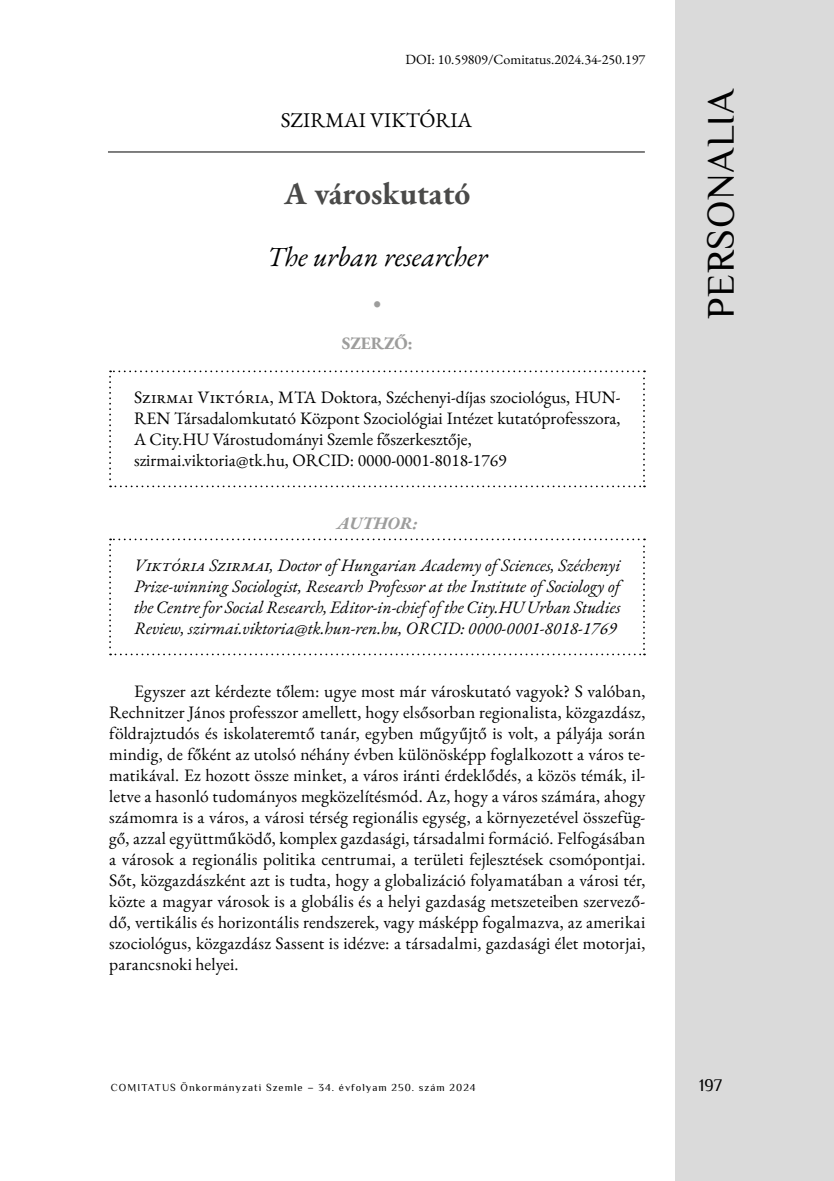
<style>
.page{position:relative;width:834px;height:1181px;background:#fff}
.page>*{position:absolute;margin:0;border:0;box-sizing:border-box;transform-origin:0 0}
.t1{font:38.5px "Philosopher";letter-spacing:.02em;color:#000}
.t2{font:700 31.5px "EB Garamond";color:#4a4a49}
.t3{font:italic 28px "EB Garamond";color:#000}
.t4{font:21px "EB Garamond";color:#000}
.t5{font:21px "Wingdings";color:#9d9d9c}
.t6{font:17.5px/21px "EB Garamond";color:#000}
.t7{font:italic 17.5px/21px "EB Garamond";color:#000;text-align:justify}
.t8{font:700 17.5px "EB Garamond";color:#9d9d9c}
.t9{font:italic 700 17.5px "EB Garamond";color:#9d9d9c}
.t10{font:17.5px "Philosopher";color:#000}
.t11{font:14px "EB Garamond";color:#000}
.t12{font:10.5px "Philosopher";letter-spacing:.1em;color:#000}
</style>
<div class="page">
<hr style="left:108px;top:151px;width:536px;height:1px;background:#000">
<div style="left:675px;top:0;width:158px;height:1181px;background:#dadada"></div>
<svg style="left:109px;top:370px;width:536px;height:117px"></svg>
<svg style="left:109px;top:538px;width:536px;height:117px"></svg>
<p class="t11" style="left:405px;top:50px;width:241px">DOI: 10.59809/Comitatus.2024.34-250.197</p>
<p class="t4" style="left:281px;top:107px;width:193px">SZIRMAI VIKTÓRIA</p>
<h2 class="t2" style="left:284px;top:173px;width:188px">A városkutató</h2>
<h3 class="t3" style="left:267px;top:238px;width:222px">The urban researcher</h3>
<p class="t5" style="left:372px;top:293px;width:11px">•</p>
<p class="t8" style="left:341px;top:332px;width:73px">SZERZŐ:</p>
<p class="t6" style="left:134px;top:387px;width:488px">Szirmai Viktória, MTA Doktora, Széchenyi-díjas szociológus, HUN-REN Társadalomkutató Központ Szociológiai Intézet kutatóprofesszora, A City.HU Várostudományi Szemle főszerkesztője, szirmai.viktoria@tk.hu, ORCID: 0000-0001-8018-1769</p>
<p class="t9" style="left:337px;top:512px;width:82px">AUTHOR:</p>
<p class="t7" style="left:134px;top:555px;width:488px">Vikt ór ia Szir mai, Doctor of Hungarian Academy of Sciences, Széchenyi Prize-winning Sociologist, Research Professor at the Institute of Sociology of the Centre for Social Research, Editor-in-chief of the City.HU Urban Studies Review, szirmai.viktoria@tk.hun-ren.hu, ORCID: 0000-0001-8018-1769</p>
<p class="t6" style="left:109px;top:681px;width:537px;text-align:justify;text-indent:25px">Egyszer azt kérdezte tőlem: ugye most már városkutató vagyok? S valóban, Rechnitzer János professzor amellett, hogy elsősorban regionalista, közgazdász, földrajztudós és iskolateremtő tanár, egyben műgyűjtő is volt, a pályája során mindig, de főként az utolsó néhány évben különösképp foglalkozott a város te&shy;matikával. Ez hozott össze minket, a város iránti érdeklődés, a közös témák, il&shy;letve a hasonló tudományos megközelítésmód. Az, hogy a város számára, ahogy számomra is a város, a városi térség regionális egység, a környezetével összefüg&shy;gő, azzal együttműködő, komplex gazdasági, társadalmi formáció. Felfogásában a városok a regionális politika centrumai, a területi fejlesztések csomópontjai.<br>Sőt, közgazdászként azt is tudta, hogy a globalizáció folyamatában a városi tér, közte a magyar városok is a globális és a helyi gazdaság metszeteiben szervező&shy;dő, vertikális és horizontális rendszerek, vagy másképp fogalmazva, az amerikai szociológus, közgazdász Sassent is idézve: a társadalmi, gazdasági élet motorjai, parancsnoki helyei.</p>
<h1 class="t1" style="left:696px;top:319px;width:232px;rotate:-90deg">PERSONALIA</h1>
<p class="t12" style="left:111px;top:1080px;width:366px">COMITATUS Önkormányzati Szemle – 34. évfolyam 250. szám 2024</p>
<p class="t10" style="left:699px;top:1074px;width:25px">197</p>
</div>
